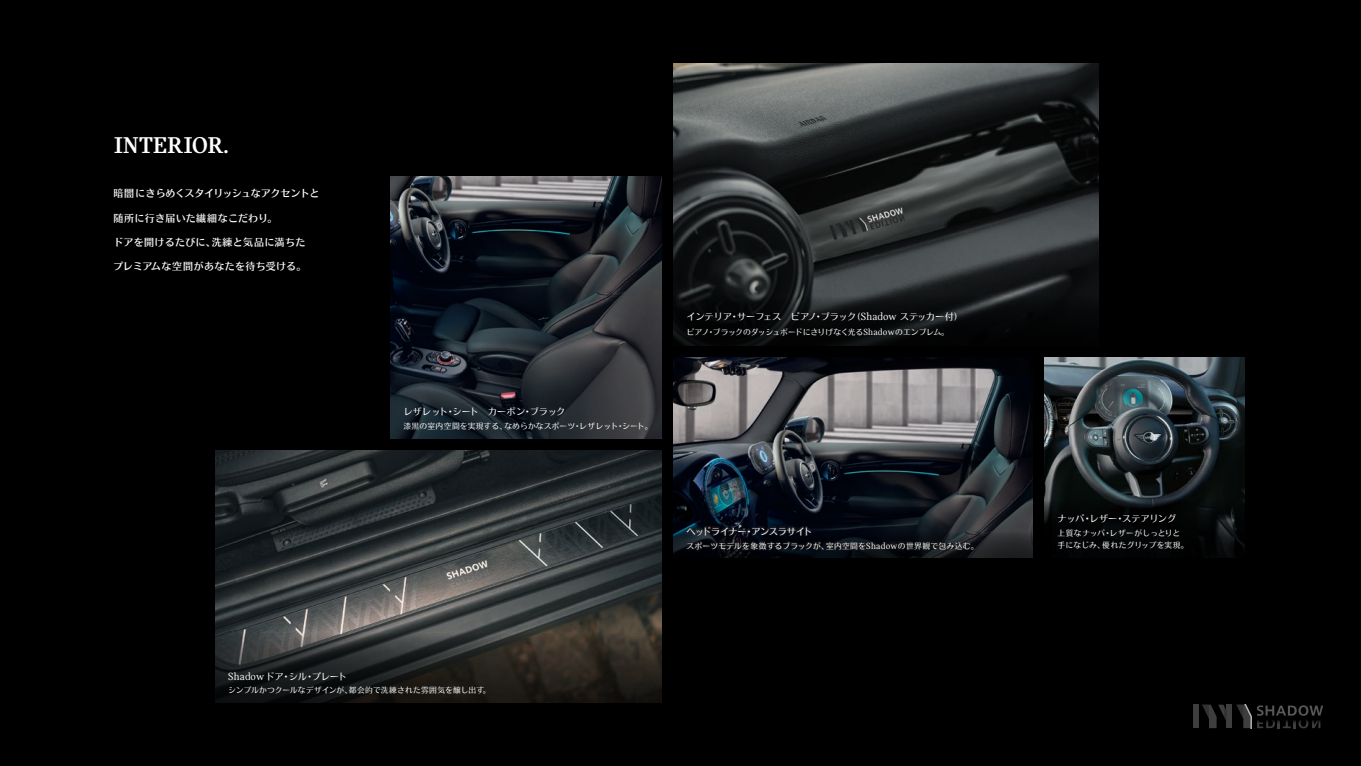
<style>
.page{position:relative;width:1361px;height:766px;background:#fff}
.page>*{position:absolute;margin:0;border:0;box-sizing:border-box;transform-origin:0 0}
.t1{font:700 24.3px "MINI Serif";letter-spacing:.015em;color:#fff}
.t2{font:10.05px "Motoya Aporo Std W4";letter-spacing:.03em;color:#fff}
.t3{font:10.05px "Motoya Aporo Std W4";letter-spacing:-.01em;color:#fff}
.t4{font:9.15px "Motoya Aporo Std W3";color:#fff}
.t5{font:9.15px "Motoya Aporo Std W3";letter-spacing:-.02em;color:#fff}
.t6{font:9.15px "Motoya Aporo Std W3";letter-spacing:-.04em;color:#fff}
.t7{font:7.8px/11.2px "Motoya Aporo Std W3";letter-spacing:.03em;color:#fff}
.t8{font:7.8px "Motoya Aporo Std W3";letter-spacing:-.03em;color:#fff}
.t9{font:7.8px "Motoya Aporo Std W3";letter-spacing:.01em;color:#fff}
.s1{font-family:"MINI Serif";font-size:11.1px}
.s2{font-family:"MINI Serif";font-size:9.45px}
</style>
<div class="page">
<div style="left:0;top:0;width:1361px;height:765px;background:#000001"></div>
<svg style="left:1193px;top:704px;width:130px;height:24px"></svg>
<img style="left:216px;top:450px;width:445px;height:182px">
<svg style="left:216px;top:632px;width:445px;height:70px;background:#272623"></svg>
<img style="left:1044px;top:357px;width:200px;height:141px">
<svg style="left:1044px;top:498px;width:200px;height:59px"></svg>
<svg style="left:1032px;top:500px;width:19px;height:57px"></svg>
<img style="left:673px;top:64px;width:426px;height:231px">
<svg style="left:673px;top:295px;width:426px;height:50px"></svg>
<svg style="left:416px;top:396px;width:246px;height:43px"></svg>
<img style="left:390px;top:176px;width:271px;height:262px">
<img style="left:673px;top:357px;width:359px;height:174px">
<img style="left:632px;top:472px;width:377px;height:130px">
<svg style="left:670px;top:531px;width:365px;height:28px"></svg>
<h1 class="t1" style="left:114px;top:131px;width:116px">INTERIOR.</h1>
<p class="t3" style="left:113px;top:187px;width:208px">暗闇にきらめくスタイリッシュなアクセントと</p>
<p class="t2" style="left:113px;top:211px;width:166px">随所に行き届いた繊細なこだわり。</p>
<p class="t2" style="left:113px;top:235px;width:194px">ドアを開けるたびに、洗練と気品に満ちた</p>
<p class="t2" style="left:113px;top:259px;width:195px">プレミアムな空間があなたを待ち受ける。</p>
<p class="t4" style="left:403px;top:405px;width:163px">レザレット・シート　カーボン・ブラック</p>
<p class="t9" style="left:403px;top:420px;width:250px">漆黒の室内空間を実現する、なめらかなスポーツ・レザレット・シート。</p>
<p class="t4" style="left:686px;top:310px;width:272px">インテリア・サーフェス　ピアノ・ブラック<span class="s1">(Shadow</span> ステッカー付<span class="s1">)</span></p>
<p class="t8" style="left:686px;top:327px;width:264px">ピアノ・ブラックのダッシュボードにさりげなく光る<span class="s2">Shadow</span>のエンブレム。</p>
<p class="t6" style="left:686px;top:525px;width:127px">ヘッドライナー・アンスラサイト</p>
<p class="t7" style="left:686px;top:539px;width:294px">スポーツモデルを象徴するブラックが、室内空間を<span class="s2">Shadow</span>の世界観で包み込む。</p>
<p class="t5" style="left:228px;top:670px;width:120px"><span class="s1">Shadow</span> ドア・シル・プレート</p>
<p class="t7" style="left:228px;top:684px;width:264px">シンプルかつクールなデザインが、都会的で洗練された雰囲気を醸し出す。</p>
<p class="t4" style="left:1057px;top:512px;width:120px">ナッパ・レザー・ステアリング</p>
<p class="t7" style="left:1057px;top:527px;width:132px">上質なナッパ・レザーがしっとりと手になじみ、優れたグリップを実現。</p>
</div>
